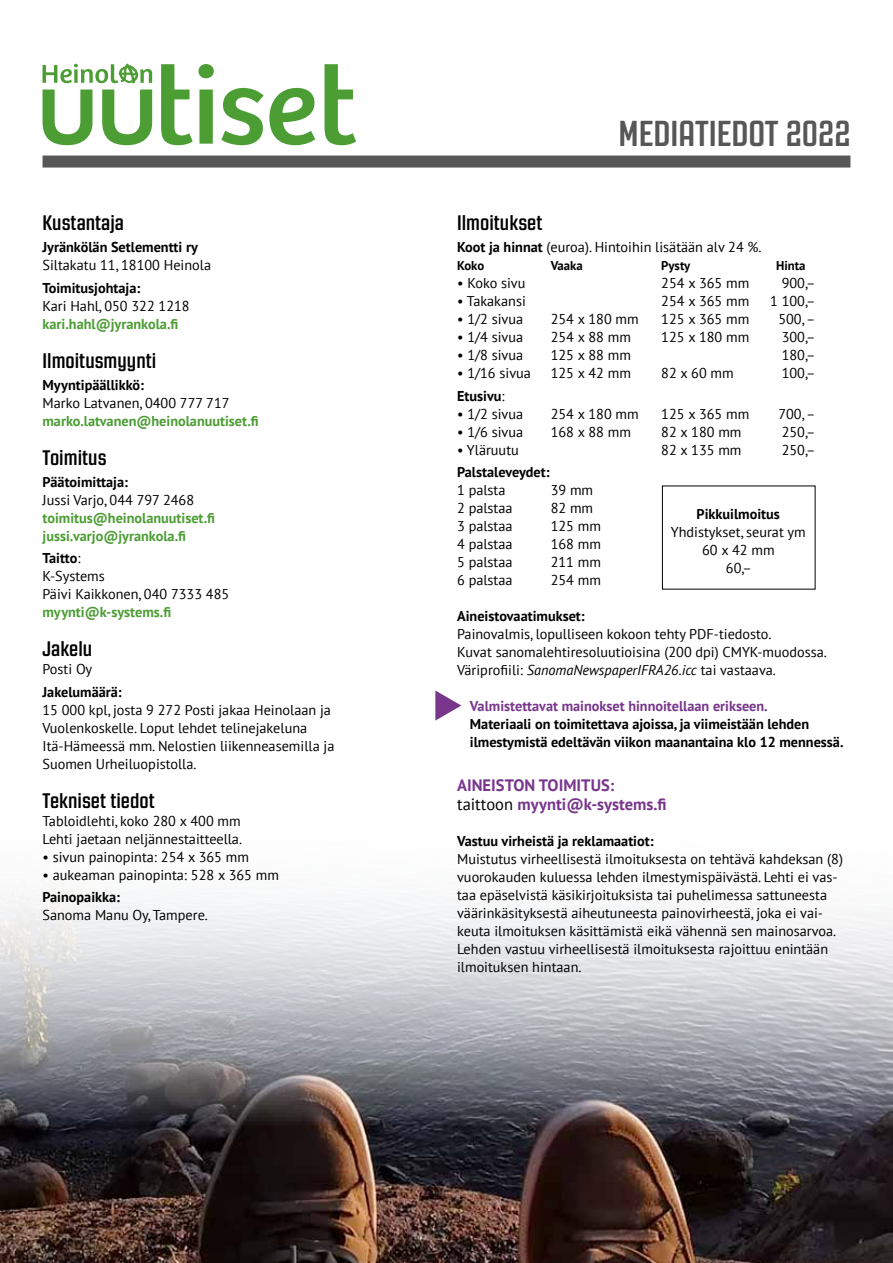
<style>
.page{position:relative;width:893px;height:1263px;background:#fff}
.page>*{position:absolute;margin:0;border:0;box-sizing:border-box;transform-origin:0 0}
.t1{font:700 36px "Revolution Gothic";color:#575757}
.t2{font:700 21px "Revolution Gothic";color:#000}
.t3{font:700 16.5px/19.5px "PT Sans";color:#78368c}
.t4{font:14.25px/18px "PT Sans";color:#000}
.t5{font:700 14.25px/18px "PT Sans";color:#000}
.t6{font:700 14.25px/18px "PT Sans";color:#4c9d34}
.t7{font:700 14.25px "PT Sans";color:#78368c}
.t8{font:700 12.75px "PT Sans";color:#000}
.s1{font-weight:700}
.s2{font-weight:400}
.s3{font-style:italic}
.s4{font-weight:400;color:#000}
</style>
<div class="page">
<img style="left:0;top:896px;width:893px;height:367px">
<svg style="left:435px;top:690px;width:26px;height:31px"></svg>
<svg style="left:161px;top:64px;width:195px;height:81px"></svg>
<svg style="left:43px;top:63px;width:109px;height:82px"></svg>
<div style="left:43px;top:156px;width:807px;height:12px;background:#575757"></div>
<h2 class="t2" style="left:43px;top:212px;width:83px">Kustantaja</h2>
<p class="t5" style="left:43px;top:238px;width:157px">Jyränkölän Setlementti ry</p>
<p class="t4" style="left:43px;top:256px;width:170px">Siltakatu 11, 18100 Heinola</p>
<p class="t5" style="left:43px;top:278px;width:99px">Toimitusjohtaja:</p>
<p class="t4" style="left:43px;top:296px;width:149px">Kari Hahl, 050 322 1218</p>
<p class="t6" style="left:43px;top:314px;width:137px">kari.hahl@jyrankola.fi</p>
<h2 class="t2" style="left:43px;top:349px;width:115px">Ilmoitusmyynti</h2>
<p class="t5" style="left:43px;top:376px;width:103px">Myyntipäällikkö:</p>
<p class="t4" style="left:43px;top:394px;width:189px">Marko Latvanen, 0400 777 717</p>
<p class="t6" style="left:43px;top:412px;width:218px">marko.latvanen@heinolanuutiset.fi</p>
<h2 class="t2" style="left:43px;top:446px;width:66px">Toimitus</h2>
<p class="t5" style="left:43px;top:473px;width:87px">Päätoimittaja:</p>
<p class="t4" style="left:43px;top:491px;width:153px">Jussi Varjo, 044 797 2468</p>
<p class="t6" style="left:43px;top:509px;width:174px">toimitus@heinolanuutiset.fi jussi.varjo@jyrankola.fi</p>
<p class="t4" style="left:43px;top:549px;width:188px"><span class="s1">Taitto</span>:<br>K-Systems<br>Päivi Kaikkonen, 040 7333 485</p>
<p class="t6" style="left:43px;top:603px;width:130px">myynti@k-systems.fi</p>
<h2 class="t2" style="left:43px;top:638px;width:51px">Jakelu</h2>
<p class="t4" style="left:43px;top:660px;width:51px">Posti Oy</p>
<p class="t5" style="left:43px;top:682px;width:81px">Jakelumäärä:</p>
<p class="t4" style="left:43px;top:700px;width:293px">15 000 kpl, josta 9 272 Posti jakaa Heinolaan ja Vuolenkoskelle. Loput lehdet telinejakeluna Itä-Hämeessä mm. Nelostien liikenneasemilla ja Suomen Urheiluopistolla.</p>
<h2 class="t2" style="left:43px;top:789px;width:114px">Tekniset tiedot</h2>
<p class="t4" style="left:43px;top:811px;width:201px">Tabloidlehti, koko 280 x 400 mm<br>Lehti jaetaan neljännestaitteella.</p>
<p class="t4" style="left:43px;top:847px;width:208px">• sivun painopinta: 254 x 365 mm</p>
<p class="t4" style="left:43px;top:865px;width:238px">• aukeaman painopinta: 528 x 365 mm</p>
<p class="t5" style="left:43px;top:888px;width:79px">Painopaikka:</p>
<p class="t4" style="left:43px;top:906px;width:167px">Sanoma Manu Oy, Tampere.</p>
<h1 class="t1" style="left:618px;top:114px;width:234px">MEDIATIEDOT 2022</h1>
<h2 class="t2" style="left:457px;top:212px;width:87px">Ilmoitukset</h2>
<p class="t4" style="left:457px;top:238px;width:306px"><span class="s1">Koot ja hinnat</span> (euroa). Hintoihin lisätään alv 24 %.</p>
<p class="t8" style="left:457px;top:257px;width:29px">Koko</p>
<p class="t8" style="left:551px;top:257px;width:34px">Vaaka</p>
<p class="t8" style="left:661px;top:257px;width:31px">Pysty</p>
<p class="t8" style="left:776px;top:257px;width:31px">Hinta</p>
<p class="t4" style="left:457px;top:274px;width:70px">• Koko sivu</p>
<p class="t4" style="left:661px;top:274px;width:90px">254 x 365 mm</p>
<p class="t4" style="left:782px;top:274px;width:35px">900,–</p>
<p class="t4" style="left:457px;top:292px;width:70px">• Takakansi</p>
<p class="t4" style="left:661px;top:292px;width:90px">254 x 365 mm</p>
<p class="t4" style="left:770px;top:292px;width:47px">1 100,–</p>
<p class="t4" style="left:457px;top:310px;width:68px">• 1/2 sivua</p>
<p class="t4" style="left:551px;top:310px;width:90px">254 x 180 mm</p>
<p class="t4" style="left:661px;top:310px;width:90px">125 x 365 mm</p>
<p class="t4" style="left:778px;top:310px;width:39px">500, –</p>
<p class="t4" style="left:457px;top:328px;width:68px">• 1/4 sivua</p>
<p class="t4" style="left:551px;top:328px;width:82px">254 x 88 mm</p>
<p class="t4" style="left:661px;top:328px;width:90px">125 x 180 mm</p>
<p class="t4" style="left:782px;top:328px;width:35px">300,–</p>
<p class="t4" style="left:457px;top:346px;width:68px">• 1/8 sivua</p>
<p class="t4" style="left:551px;top:346px;width:82px">125 x 88 mm</p>
<p class="t4" style="left:782px;top:346px;width:35px">180,–</p>
<p class="t4" style="left:457px;top:364px;width:75px">• 1/16 sivua</p>
<p class="t4" style="left:551px;top:364px;width:82px">125 x 42 mm</p>
<p class="t4" style="left:661px;top:364px;width:74px">82 x 60 mm</p>
<p class="t4" style="left:782px;top:364px;width:35px">100,–</p>
<p class="t5" style="left:457px;top:386px;width:49px">Etusivu<span class="s2">:</span></p>
<p class="t4" style="left:457px;top:404px;width:68px">• 1/2 sivua</p>
<p class="t4" style="left:551px;top:404px;width:90px">254 x 180 mm</p>
<p class="t4" style="left:661px;top:404px;width:90px">125 x 365 mm</p>
<p class="t4" style="left:778px;top:404px;width:39px">700, –</p>
<p class="t4" style="left:457px;top:422px;width:68px">• 1/6 sivua</p>
<p class="t4" style="left:551px;top:422px;width:82px">168 x 88 mm</p>
<p class="t4" style="left:661px;top:422px;width:82px">82 x 180 mm</p>
<p class="t4" style="left:782px;top:422px;width:35px">250,–</p>
<p class="t4" style="left:457px;top:440px;width:63px">• Yläruutu</p>
<p class="t4" style="left:661px;top:440px;width:82px">82 x 135 mm</p>
<p class="t4" style="left:782px;top:440px;width:35px">250,–</p>
<p class="t5" style="left:457px;top:463px;width:94px">Palstaleveydet:</p>
<p class="t4" style="left:457px;top:481px;width:50px">1 palsta</p>
<p class="t4" style="left:551px;top:481px;width:44px">39 mm</p>
<p class="t4" style="left:457px;top:499px;width:57px">2 palstaa</p>
<p class="t4" style="left:551px;top:499px;width:44px">82 mm</p>
<p class="t4" style="left:457px;top:517px;width:57px">3 palstaa</p>
<p class="t4" style="left:551px;top:517px;width:52px">125 mm</p>
<p class="t4" style="left:457px;top:535px;width:57px">4 palstaa</p>
<p class="t4" style="left:551px;top:535px;width:52px">168 mm</p>
<p class="t4" style="left:457px;top:553px;width:57px">5 palstaa</p>
<p class="t4" style="left:551px;top:553px;width:52px">211 mm</p>
<p class="t4" style="left:457px;top:571px;width:57px">6 palstaa</p>
<p class="t4" style="left:551px;top:571px;width:52px">254 mm</p>
<p class="t5" style="left:457px;top:607px;width:129px">Aineistovaatimukset:</p>
<p class="t4" style="left:457px;top:625px;width:371px">Painovalmis, lopulliseen kokoon tehty PDF-tiedosto.<br>Kuvat sanomalehtiresoluutioisina (200 dpi) CMYK-muodossa.<br>Väriprofiili: <span class="s3">SanomaNewspaperIFRA26.icc</span> tai vastaava.</p>
<p class="t7" style="left:470px;top:696px;width:299px">Valmistettavat mainokset hinnoitellaan erikseen.</p>
<p class="t5" style="left:470px;top:715px;width:375px">Materiaali on toimitettava ajoissa, ja viimeistään lehden ilmestymistä edeltävän viikon maanantaina klo 12 mennessä.</p>
<p class="t3" style="left:457px;top:775px;width:211px">AINEISTON TOIMITUS: <span class="s4">taittoon</span> myynti@k-systems.fi</p>
<p class="t5" style="left:457px;top:832px;width:198px">Vastuu virheistä ja reklamaatiot:</p>
<p class="t4" style="left:457px;top:850px;width:387px">Muistutus virheellisestä ilmoituksesta on tehtävä kahdeksan (8) vuorokauden kuluessa lehden ilmestymispäivästä. Lehti ei vas&shy;taa epäselvistä käsikirjoituksista tai puhelimessa sattuneesta väärinkäsityksestä aiheutuneesta painovirheestä, joka ei vai&shy;keuta ilmoituksen käsittämistä eikä vähennä sen mainosarvoa.<br>Lehden vastuu virheellisestä ilmoituksesta rajoittuu enintään ilmoituksen hintaan.</p>
<p class="t5" style="left:697px;top:505px;width:85px">Pikkuilmoitus</p>
<p class="t4" style="left:671px;top:522px;width:136px;text-align:center">Yhdistykset, seurat ym<br>60 x 42 mm<br>60,–</p>
</div>
